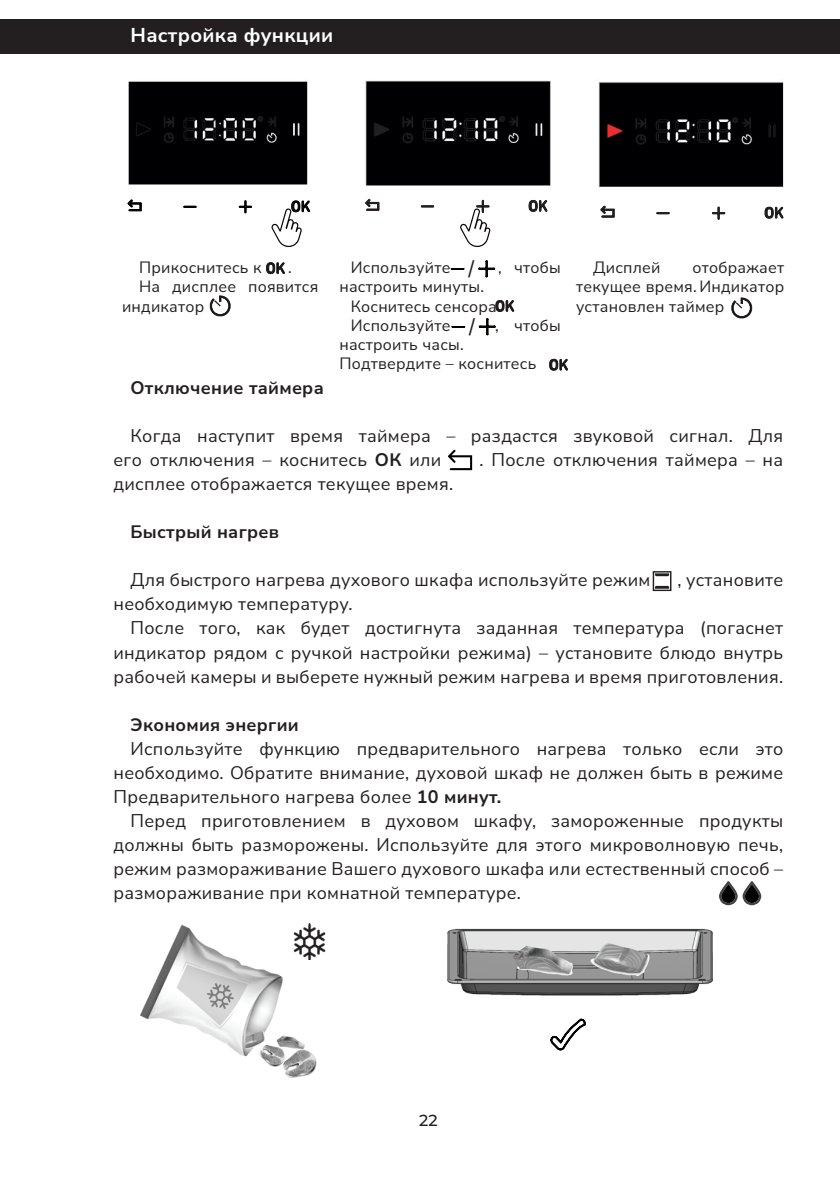
<style>
.page{position:relative;width:840px;height:1191px;background:#fff}
.page>*{position:absolute;margin:0;border:0;box-sizing:border-box;transform-origin:0 0}
.t1{font:22.8px "Arial";color:#231f20}
.Заголовок_10_Bold_It{font:700 20px "Nunito Sans";letter-spacing:.015em;color:#fff}
.Заголовок_10_Bold_It-2{font:18px/24px "Nunito Sans";letter-spacing:.015em;color:#231f20;text-align:justify}
.Заголовок_10_Bold_It-3{font:700 18px "Nunito Sans";letter-spacing:.015em;color:#231f20}
.Заголовок_10_Bold_It-4{font:16px/19.2px "Nunito Sans";letter-spacing:.015em;color:#231f20}
.t2{font:500 16px "Montserrat";color:#231f20}
.s1{font-weight:700}
</style>
<div class="page">
<img style="left:140px;top:925px;width:177px;height:153px">
<img style="left:291px;top:923px;width:35px;height:36px">
<svg style="left:550px;top:1018px;width:36px;height:33px"></svg>
<img style="left:447px;top:928px;width:266px;height:68px">
<svg style="left:719px;top:881px;width:41px;height:24px"></svg>
<div style="left:0;top:19px;width:839px;height:35px;background:#231f20"></div>
<div style="left:652px;top:571px;width:19px;height:20px;border:1px solid #231f20"></div>
<svg style="left:654px;top:573px;width:14px;height:3px"></svg>
<svg style="left:654px;top:586px;width:14px;height:3px"></svg>
<img style="left:128px;top:80px;width:656px;height:107px">
<svg style="left:266px;top:262px;width:19px;height:13px"></svg>
<svg style="left:209px;top:295px;width:22px;height:22px"></svg>
<svg style="left:731px;top:297px;width:21px;height:22px"></svg>
<svg style="left:127px;top:199px;width:183px;height:48px"></svg>
<svg style="left:450px;top:268px;width:14px;height:2px"></svg>
<svg style="left:478px;top:260px;width:17px;height:17px"></svg>
<svg style="left:451px;top:326px;width:14px;height:2px"></svg>
<svg style="left:478px;top:300px;width:36px;height:35px"></svg>
<svg style="left:549px;top:358px;width:18px;height:13px"></svg>
<svg style="left:365px;top:199px;width:182px;height:48px"></svg>
<svg style="left:600px;top:205px;width:183px;height:15px"></svg>
<svg style="left:448px;top:450px;width:24px;height:20px"></svg>
<p class="Заголовок_10_Bold_It" style="left:130px;top:21px;width:204px">Настройка функции</p>
<p class="Заголовок_10_Bold_It-4" style="left:139px;top:257px;width:124px">Прикоснитесь к</p>
<p class="Заголовок_10_Bold_It-4" style="left:288px;top:257px;width:5px">.</p>
<p class="Заголовок_10_Bold_It-4" style="left:122px;top:276px;width:198px;text-indent:17px">На дисплее появится индикатор</p>
<p class="t1" style="left:468px;top:253px;width:8px">/</p>
<p class="Заголовок_10_Bold_It-4" style="left:350px;top:257px;width:101px">Используйте</p>
<p class="Заголовок_10_Bold_It-4" style="left:498px;top:257px;width:64px">, чтобы</p>
<p class="Заголовок_10_Bold_It-4" style="left:339px;top:276px;width:146px">настроить минуты.</p>
<p class="Заголовок_10_Bold_It-4" style="left:350px;top:296px;width:147px">Коснитесь сенсора</p>
<p class="Заголовок_10_Bold_It-4" style="left:350px;top:315px;width:101px">Используйте</p>
<p class="Заголовок_10_Bold_It-4" style="left:495px;top:315px;width:67px">, чтобы</p>
<p class="Заголовок_10_Bold_It-4" style="left:339px;top:334px;width:126px">настроить часы.</p>
<p class="Заголовок_10_Bold_It-4" style="left:339px;top:353px;width:198px">Подтвердите – коснитесь</p>
<p class="t1" style="left:468px;top:311px;width:8px">/</p>
<p class="Заголовок_10_Bold_It-4" style="left:575px;top:257px;width:209px;text-align:justify;text-indent:116px">отображает текущее время. Индикатор установлен таймер</p>
<p class="Заголовок_10_Bold_It-4" style="left:592px;top:257px;width:69px">Дисплей</p>
<p class="Заголовок_10_Bold_It-3" style="left:130px;top:375px;width:195px">Отключение таймера</p>
<p class="Заголовок_10_Bold_It-2" style="left:113px;top:423px;width:670px;text-indent:17px">Когда наступит время таймера – раздастся звуковой сигнал. Для его отключения – коснитесь <span class="s1">ОК</span> или</p>
<p class="Заголовок_10_Bold_It-2" style="left:479px;top:447px;width:305px">. После отключения таймера – на</p>
<p class="Заголовок_10_Bold_It-2" style="left:113px;top:471px;width:341px">дисплее отображается текущее время.</p>
<p class="Заголовок_10_Bold_It-3" style="left:130px;top:519px;width:150px">Быстрый нагрев</p>
<p class="Заголовок_10_Bold_It-2" style="left:130px;top:567px;width:521px">Для быстрого нагрева духового шкафа используйте режим</p>
<p class="Заголовок_10_Bold_It-2" style="left:677px;top:567px;width:107px">, установите</p>
<p class="Заголовок_10_Bold_It-2" style="left:113px;top:591px;width:240px">необходимую температуру.</p>
<p class="Заголовок_10_Bold_It-2" style="left:113px;top:615px;width:670px;text-indent:17px">После того, как будет достигнута заданная температура (погаснет индикатор рядом с ручкой настройки режима) – установите блюдо внутрь рабочей камеры и выберете нужный режим нагрева и время приготовления.</p>
<p class="Заголовок_10_Bold_It-3" style="left:130px;top:711px;width:170px">Экономия энергии</p>
<p class="Заголовок_10_Bold_It-2" style="left:113px;top:735px;width:670px;text-indent:17px">Используйте функцию предварительного нагрева только если это необходимо. Обратите внимание, духовой шкаф не должен быть в режиме Предварительного нагрева более <span class="s1">10 минут.</span></p>
<p class="Заголовок_10_Bold_It-2" style="left:113px;top:807px;width:670px;text-indent:17px">Перед приготовлением в духовом шкафу, замороженные продукты должны быть разморожены. Используйте для этого микроволновую печь, режим размораживание Вашего духового шкафа или естественный способ – размораживание при комнатной температуре.</p>
<p class="t2" style="left:419px;top:1108px;width:20px">22</p>
</div>
